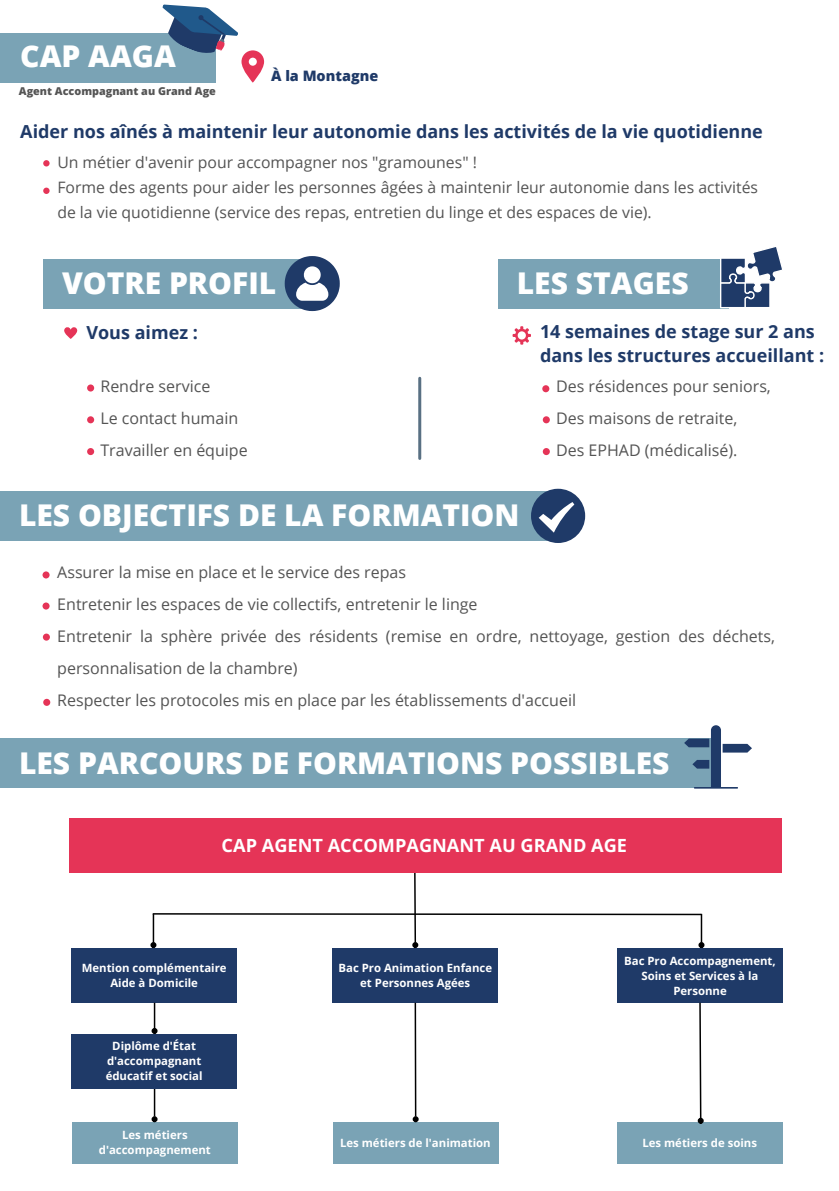
<style>
.page{position:relative;width:839px;height:1191px;background:#fff}
.page>*{position:absolute;margin:0;border:0;box-sizing:border-box;transform-origin:0 0}
.t1{font:800 30px "Open Sans";color:#fff}
.t2{font:700 18.2px "Open Sans";color:#fff}
.t3{font:700 18px/24px "Open Sans";color:#1f3a68}
.t4{font:16px/32px "Open Sans";color:#545454}
.t5{font:15.8px/25px "Open Sans";color:#545454}
.t6{font:800 14.4px "Open Sans";color:#1f3a68}
.t7{font:700 11.4px/15.2px "Open Sans";color:#fff;text-align:center}
.t8{font:800 10.8px "Open Sans";color:#545454}
</style>
<div class="page">
<div style="left:0;top:33px;width:216px;height:50px;background:#7aa3b5"></div>
<svg style="left:162px;top:4px;width:102px;height:79px"></svg>
<div style="left:43px;top:160px;width:7px;height:6px;background:#e53457;border-radius:50%"></div>
<div style="left:43px;top:188px;width:7px;height:6px;background:#e53457;border-radius:50%"></div>
<div style="left:42px;top:571px;width:8px;height:8px;background:#e53457;border-radius:50%"></div>
<div style="left:42px;top:603px;width:8px;height:7px;background:#e53457;border-radius:50%"></div>
<div style="left:43px;top:634px;width:7px;height:7px;background:#e53457;border-radius:50%"></div>
<div style="left:43px;top:699px;width:7px;height:7px;background:#e53457;border-radius:50%"></div>
<svg style="left:512px;top:326px;width:18px;height:18px"></svg>
<div style="left:542px;top:385px;width:7px;height:7px;background:#e53457;border-radius:50%"></div>
<div style="left:87px;top:384px;width:7px;height:8px;background:#e53457;border-radius:50%"></div>
<div style="left:542px;top:416px;width:8px;height:7px;background:#e53457;border-radius:50%"></div>
<div style="left:87px;top:416px;width:7px;height:7px;background:#e53457;border-radius:50%"></div>
<div style="left:87px;top:448px;width:7px;height:7px;background:#e53457;border-radius:50%"></div>
<div style="left:542px;top:448px;width:8px;height:7px;background:#e53457;border-radius:50%"></div>
<div style="left:43px;top:259px;width:258px;height:49px;background:#7aa3b5"></div>
<div style="left:0;top:491px;width:549px;height:50px;background:#7aa3b5"></div>
<div style="left:0;top:739px;width:712px;height:49px;background:#7aa3b5"></div>
<div style="left:498px;top:259px;width:230px;height:49px;background:#7aa3b5"></div>
<svg style="left:285px;top:256px;width:55px;height:55px"></svg>
<hr style="left:418px;top:378px;width:3px;height:80px;background:#597083">
<div style="left:71px;top:948px;width:166px;height:55px;background:#1f3a68"></div>
<div style="left:72px;top:1122px;width:166px;height:41px;background:#7aa3b5"></div>
<div style="left:333px;top:1122px;width:165px;height:41px;background:#7aa3b5"></div>
<div style="left:617px;top:1122px;width:165px;height:41px;background:#7aa3b5"></div>
<div style="left:332px;top:948px;width:166px;height:55px;background:#1f3a68"></div>
<div style="left:617px;top:948px;width:165px;height:55px;background:#1f3a68"></div>
<svg style="left:720px;top:247px;width:62px;height:61px"></svg>
<svg style="left:64px;top:327px;width:14px;height:11px"></svg>
<svg style="left:531px;top:489px;width:54px;height:54px"></svg>
<svg style="left:684px;top:725px;width:67px;height:63px"></svg>
<hr style="left:414px;top:861px;width:2px;height:81px;background:#000">
<svg style="left:150px;top:912px;width:554px;height:36px"></svg>
<svg style="left:151px;top:1003px;width:6px;height:31px"></svg>
<hr style="left:414px;top:1003px;width:2px;height:114px;background:#000">
<svg style="left:412px;top:1116px;width:6px;height:6px"></svg>
<svg style="left:697px;top:1002px;width:6px;height:122px"></svg>
<hr style="left:154px;top:1087px;width:1px;height:30px;background:#000">
<svg style="left:151px;top:1116px;width:6px;height:6px"></svg>
<div style="left:71px;top:1034px;width:166px;height:55px;background:#1f3a68"></div>
<div style="left:69px;top:818px;width:712px;height:55px;background:#e53457"></div>
<h1 class="t1" style="left:20px;top:35px;width:157px">CAP AAGA</h1>
<p class="t8" style="left:19px;top:83px;width:198px">Agent Accompagnant au Grand Age</p>
<p class="t6" style="left:271px;top:66px;width:109px">À la Montagne</p>
<p class="t3" style="left:20px;top:119px;width:744px">Aider nos aînés à maintenir leur autonomie dans les activités de la vie quotidienne</p>
<p class="t5" style="left:57px;top:150px;width:702px">Un métier d'avenir pour accompagner nos "gramounes" !<br>Forme des agents pour aider les personnes âgées à maintenir leur autonomie dans les activités de la vie quotidienne (service des repas, entretien du linge et des espaces de vie).</p>
<h1 class="t1" style="left:62px;top:262px;width:216px">VOTRE PROFIL</h1>
<h1 class="t1" style="left:517px;top:262px;width:173px">LES STAGES</h1>
<p class="t3" style="left:86px;top:320px;width:113px">Vous aimez :</p>
<p class="t3" style="left:540px;top:319px;width:286px">14 semaines de stage sur 2 ans dans les structures accueillant :</p>
<p class="t4" style="left:100px;top:370px;width:149px">Rendre service<br>Le contact humain<br>Travailler en équipe</p>
<p class="t4" style="left:556px;top:370px;width:216px">Des résidences pour seniors,<br>Des maisons de retraite,<br>Des EPHAD (médicalisé).</p>
<h1 class="t1" style="left:19px;top:494px;width:502px">LES OBJECTIFS DE LA FORMATION</h1>
<p class="t4" style="left:57px;top:556px;width:719px">Assurer la mise en place et le service des repas<br>Entretenir les espaces de vie collectifs, entretenir le linge<br>Entretenir la sphère privée des résidents (remise en ordre, nettoyage, gestion des déchets, personnalisation de la chambre)<br>Respecter les protocoles mis en place par les établissements d'accueil</p>
<h1 class="t1" style="left:19px;top:742px;width:652px">LES PARCOURS DE FORMATIONS POSSIBLES</h1>
<p class="t2" style="left:222px;top:833px;width:407px">CAP AGENT ACCOMPAGNANT AU GRAND AGE</p>
<p class="t7" style="left:82px;top:960px;width:146px">Mention complémentaire<br>Aide à Domicile</p>
<p class="t7" style="left:338px;top:960px;width:155px">Bac Pro Animation Enfance et Personnes Agées</p>
<p class="t7" style="left:624px;top:953px;width:153px">Bac Pro Accompagnement,<br>Soins et Services à la<br>Personne</p>
<p class="t7" style="left:106px;top:1038px;width:98px">Diplôme d'État d'accompagnant éducatif et social</p>
<p class="t7" style="left:99px;top:1127px;width:113px">Les métiers d'accompagnement</p>
<p class="t7" style="left:340px;top:1135px;width:152px">Les métiers de l'animation</p>
<p class="t7" style="left:642px;top:1135px;width:116px">Les métiers de soins</p>
</div>
